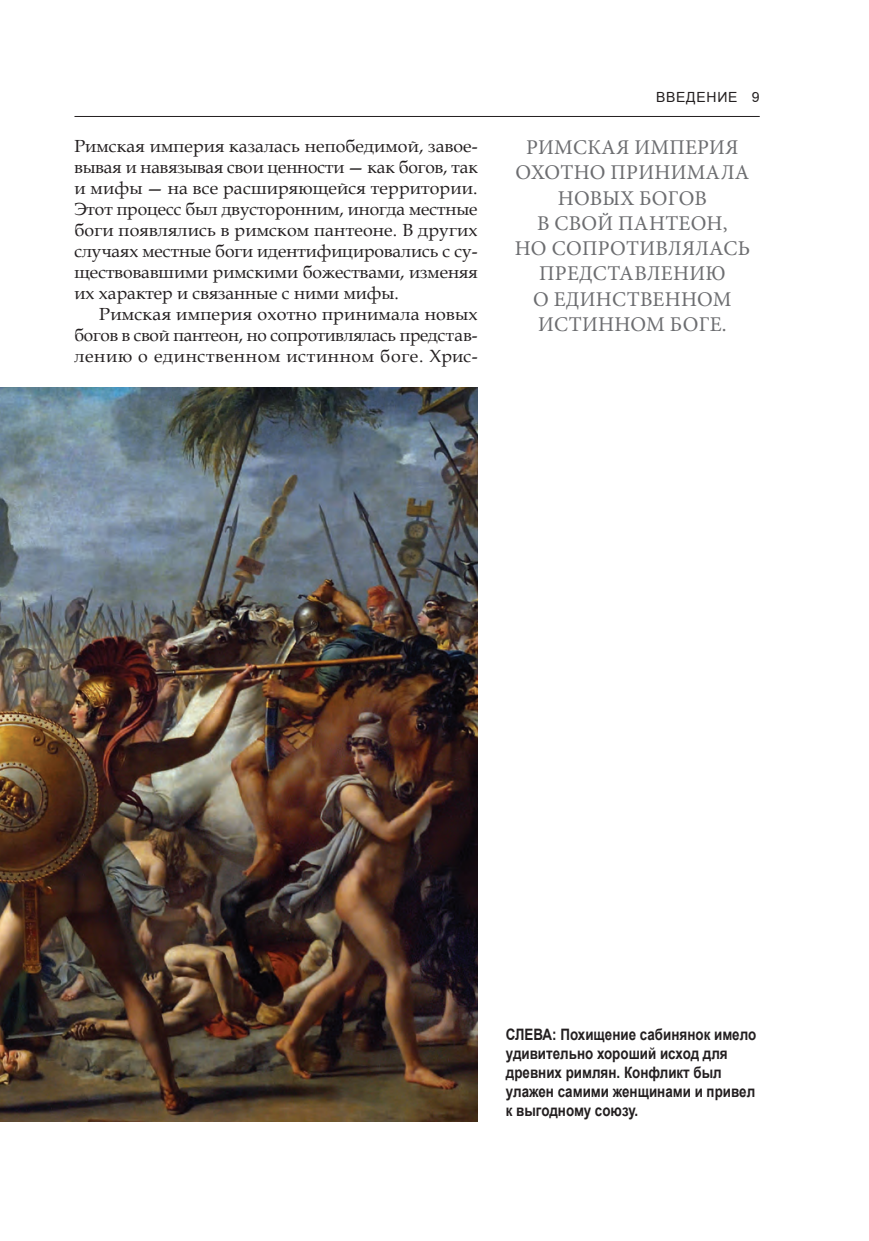
<style>
.page{position:relative;width:869px;height:1241px;background:#fff}
.page>*{position:absolute;margin:0;border:0;box-sizing:border-box;transform-origin:0 0}
.вставки{font:21px/25.2px "Minion Pro";letter-spacing:.01em;color:#6c6d70;text-align:center}
.заголовок_2{font:17.5px/21px "Book Antiqua";color:#231f20;text-align:justify}
.подписи{font:700 15.75px/18.9px "Arial";color:#231f20;scale:.85 1}
.t1{font:14px "Arial KZ";letter-spacing:.05em;color:#231f20}
</style>
<div class="page">
<hr style="left:74px;top:116px;width:685px;height:1px;background:#231f20">
<img style="left:0;top:387px;width:477px;height:734px">
<p class="заголовок_2" style="left:74px;top:135px;width:404px">Римская империя казалась непобедимой, завое&shy;вывая и навязывая свои ценности — как богов, так и мифы — на все расширяющейся территории.<br>Этот процесс был двусторонним, иногда местные боги появлялись в римском пантеоне. В других случаях местные боги идентифицировались с су&shy;ществовавшими римскими божествами, изменяя их характер и связанные с ними мифы.</p>
<p class="заголовок_2" style="left:74px;top:303px;width:404px;text-indent:25px">Римская империя охотно принимала новых богов в свой пантеон, но сопротивлялась представ&shy;лению о единственном истинном боге. Хрис-</p>
<p class="t1" style="left:655px;top:87px;width:105px">ВВЕДЕНИЕ 9</p>
<p class="вставки" style="left:515px;top:135px;width:235px">РИМСКАЯ ИМПЕРИЯ<br>ОХОТНО ПРИНИМАЛА<br>НОВЫХ БОГОВ</p>
<p class="вставки" style="left:537px;top:211px;width:192px">В СВОЙ ПАНТЕОН,</p>
<p class="вставки" style="left:514px;top:236px;width:236px">НО СОПРОТИВЛЯЛАСЬ<br>ПРЕДСТАВЛЕНИЮ<br>О ЕДИНСТВЕННОМ<br>ИСТИННОМ БОГЕ.</p>
<p class="подписи" style="left:505px;top:1025px;width:296px">СЛЕВА: Похищение сабинянок имело удивительно хороший исход для древних римлян. Конфликт был улажен самими женщинами и привел к выгодному союзу.</p>
</div>
